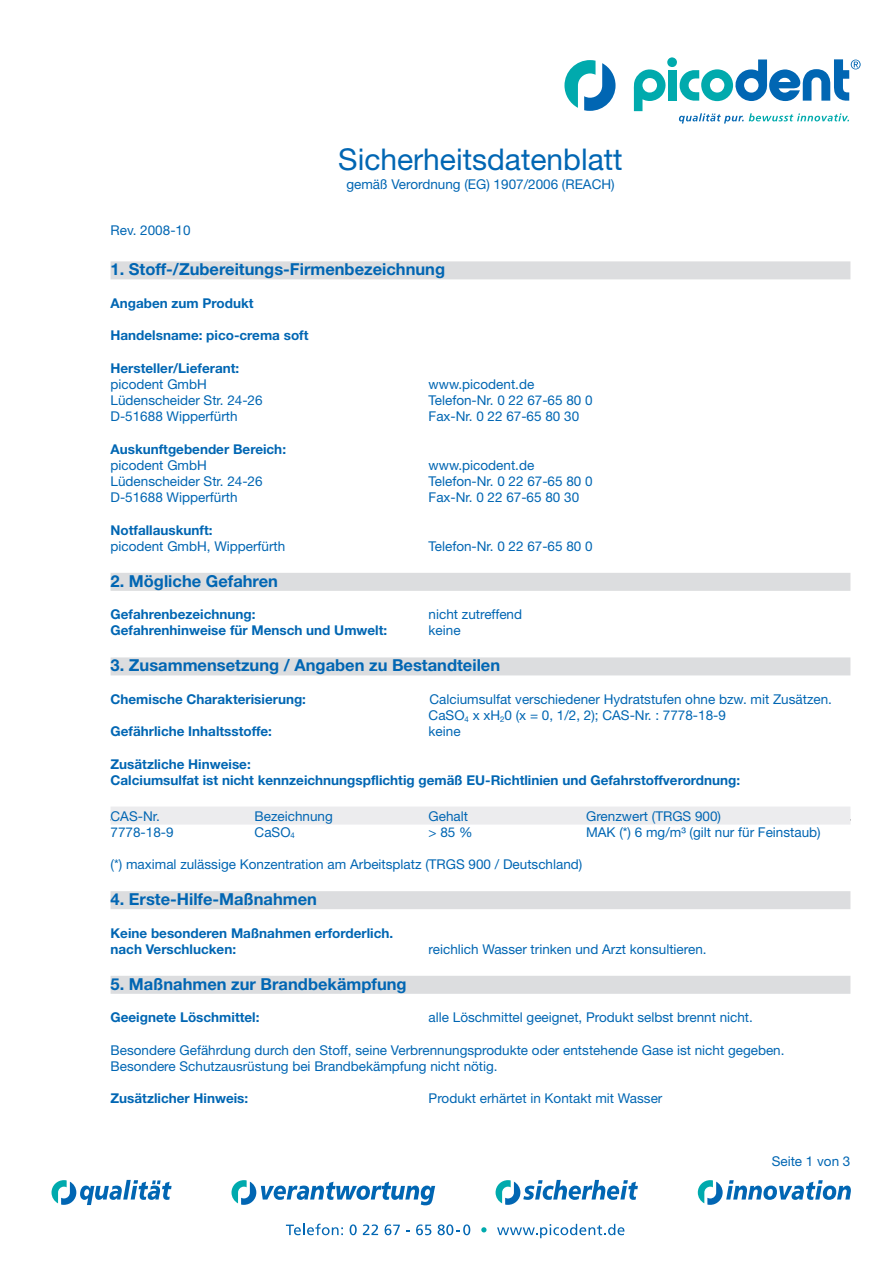
<style>
.page{position:relative;width:893px;height:1263px;background:#fff}
.page>*{position:absolute;margin:0;border:0;box-sizing:border-box;transform-origin:0 0}
.t1{font:30px "Helvetica Neue LT Std";color:#0166b3}
.t2{font:700 16.5px "Helvetica Neue LT Std";color:#0166b3}
.t3{font:13.5px/16.2px "Helvetica Neue LT Std";color:#0166b3}
.t4{font:700 13.5px/16.2px "Helvetica Neue LT Std";color:#0166b3}
.t5{font:13.5px "Helvetica Neue";color:#0166b3}
</style>
<div class="page">
<svg style="left:52px;top:1180px;width:120px;height:25px"></svg>
<svg style="left:496px;top:1180px;width:142px;height:25px"></svg>
<svg style="left:698px;top:1180px;width:153px;height:25px"></svg>
<svg style="left:231px;top:1180px;width:204px;height:25px"></svg>
<svg style="left:286px;top:1224px;width:57px;height:11px"></svg>
<svg style="left:350px;top:1224px;width:7px;height:11px"></svg>
<svg style="left:363px;top:1224px;width:15px;height:11px"></svg>
<svg style="left:385px;top:1224px;width:15px;height:11px"></svg>
<svg style="left:416px;top:1224px;width:15px;height:11px"></svg>
<svg style="left:438px;top:1224px;width:32px;height:11px"></svg>
<svg style="left:481px;top:1227px;width:6px;height:5px"></svg>
<svg style="left:497px;top:1224px;width:127px;height:14px"></svg>
<svg style="left:634px;top:69px;width:32px;height:42px"></svg>
<div style="left:668px;top:70px;width:9px;height:31px;background:#00aaad"></div>
<div style="left:667px;top:57px;width:10px;height:10px;background:#00aaad;border-radius:50%"></div>
<svg style="left:564px;top:60px;width:51px;height:51px"></svg>
<svg style="left:679px;top:113px;width:170px;height:11px"></svg>
<svg style="left:680px;top:59px;width:181px;height:42px"></svg>
<div style="left:111px;top:261px;width:739px;height:18px;background:#dcdddf"></div>
<div style="left:111px;top:573px;width:739px;height:18px;background:#dcdddf"></div>
<div style="left:111px;top:657px;width:739px;height:18px;background:#dcdddf"></div>
<div style="left:111px;top:806px;width:739px;height:18px;background:#ececee"></div>
<div style="left:111px;top:891px;width:739px;height:18px;background:#dcdddf"></div>
<div style="left:111px;top:976px;width:739px;height:18px;background:#dcdddf"></div>
<p class="t3" style="left:111px;top:222px;width:82px">Rev. 2008-10</p>
<h1 class="t1" style="left:338px;top:142px;width:286px">Sicherheitsdatenblatt</h1>
<p class="t3" style="left:346px;top:176px;width:270px">gemäß Verordnung (EG) 1907/2006 (REACH)</p>
<p class="t2" style="left:111px;top:259px;width:336px">1. Stoff-/Zubereitungs-Firmenbezeichnung</p>
<p class="t4" style="left:111px;top:295px;width:145px">Angaben zum Produkt</p>
<p class="t4" style="left:111px;top:327px;width:199px">Handelsname: pico-crema soft</p>
<p class="t4" style="left:111px;top:359px;width:130px">Hersteller/Lieferant:</p>
<p class="t3" style="left:111px;top:376px;width:98px">picodent GmbH</p>
<p class="t3" style="left:429px;top:376px;width:107px">www.picodent.de</p>
<p class="t3" style="left:111px;top:392px;width:154px">Lüdenscheider Str. 24-26</p>
<p class="t3" style="left:429px;top:392px;width:166px">Telefon-Nr. 0 22 67-65 80 0</p>
<p class="t3" style="left:111px;top:408px;width:129px">D-51688 Wipperfürth</p>
<p class="t3" style="left:429px;top:408px;width:152px">Fax-Nr. 0 22 67-65 80 30</p>
<p class="t4" style="left:111px;top:440px;width:177px">Auskunftgebender Bereich:</p>
<p class="t3" style="left:111px;top:457px;width:98px">picodent GmbH</p>
<p class="t3" style="left:429px;top:457px;width:107px">www.picodent.de</p>
<p class="t3" style="left:111px;top:473px;width:154px">Lüdenscheider Str. 24-26</p>
<p class="t3" style="left:429px;top:473px;width:166px">Telefon-Nr. 0 22 67-65 80 0</p>
<p class="t3" style="left:111px;top:489px;width:129px">D-51688 Wipperfürth</p>
<p class="t3" style="left:429px;top:489px;width:152px">Fax-Nr. 0 22 67-65 80 30</p>
<p class="t4" style="left:111px;top:521px;width:103px">Notfallauskunft:</p>
<p class="t3" style="left:111px;top:538px;width:176px">picodent GmbH, Wipperfürth</p>
<p class="t3" style="left:429px;top:538px;width:166px">Telefon-Nr. 0 22 67-65 80 0</p>
<p class="t2" style="left:111px;top:571px;width:169px">2. Mögliche Gefahren</p>
<p class="t4" style="left:111px;top:606px;width:147px">Gefahrenbezeichnung:</p>
<p class="t3" style="left:429px;top:606px;width:95px">nicht zutreffend</p>
<p class="t4" style="left:111px;top:622px;width:278px">Gefahrenhinweise für Mensch und Umwelt:</p>
<p class="t3" style="left:429px;top:622px;width:34px">keine</p>
<p class="t2" style="left:111px;top:655px;width:391px">3. Zusammensetzung / Angaben zu Bestandteilen</p>
<p class="t4" style="left:111px;top:691px;width:197px">Chemische Charakterisierung:</p>
<p class="t3" style="left:429px;top:691px;width:405px">Calciumsulfat verschiedener Hydratstufen ohne bzw. mit Zusätzen.<br>CaSO<sub>4</sub> x xH<sub>2</sub>0 (x = 0, 1/2, 2); CAS-Nr. : 7778-18-9</p>
<p class="t4" style="left:111px;top:723px;width:163px">Gefährliche Inhaltsstoffe:</p>
<p class="t3" style="left:429px;top:723px;width:34px">keine</p>
<p class="t4" style="left:111px;top:755px;width:631px">Zusätzliche Hinweise:<br>Calciumsulfat ist nicht kennzeichnungspflichtig gemäß EU-Richtlinien und Gefahrstoffverordnung:</p>
<p class="t5" style="left:111px;top:808px;width:51px">CAS-Nr.</p>
<p class="t5" style="left:255px;top:808px;width:80px">Bezeichnung</p>
<p class="t5" style="left:429px;top:808px;width:41px">Gehalt</p>
<p class="t5" style="left:586px;top:808px;width:136px">Grenzwert (TRGS 900)</p>
<p class="t3" style="left:111px;top:824px;width:65px">7778-18-9</p>
<p class="t3" style="left:255px;top:824px;width:42px">CaSO<sub>4</sub></p>
<p class="t3" style="left:429px;top:824px;width:46px">&gt; 85 %</p>
<p class="t3" style="left:586px;top:824px;width:236px">MAK (*) 6 mg/m³ (gilt nur für Feinstaub)</p>
<p class="t3" style="left:111px;top:856px;width:473px">(*) maximal zulässige Konzentration am Arbeitsplatz (TRGS 900 / Deutschland)</p>
<p class="t2" style="left:111px;top:889px;width:208px">4. Erste-Hilfe-Maßnahmen</p>
<p class="t4" style="left:111px;top:924px;width:284px">Keine besonderen Maßnahmen erforderlich. nach Verschlucken:</p>
<p class="t3" style="left:429px;top:941px;width:280px">reichlich Wasser trinken und Arzt konsultieren.</p>
<p class="t2" style="left:111px;top:974px;width:298px">5. Maßnahmen zur Brandbekämpfung</p>
<p class="t4" style="left:111px;top:1009px;width:150px">Geeignete Löschmittel:</p>
<p class="t3" style="left:429px;top:1009px;width:326px">alle Löschmittel geeignet, Produkt selbst brennt nicht.</p>
<p class="t3" style="left:111px;top:1041px;width:675px">Besondere Gefährdung durch den Stoff, seine Verbrennungsprodukte oder entstehende Gase ist nicht gegeben.<br>Besondere Schutzausrüstung bei Brandbekämpfung nicht nötig.</p>
<p class="t4" style="left:111px;top:1090px;width:139px">Zusätzlicher Hinweis:</p>
<p class="t3" style="left:429px;top:1090px;width:235px">Produkt erhärtet in Kontakt mit Wasser</p>
<p class="t3" style="left:772px;top:1153px;width:80px">Seite 1 von 3</p>
</div>
